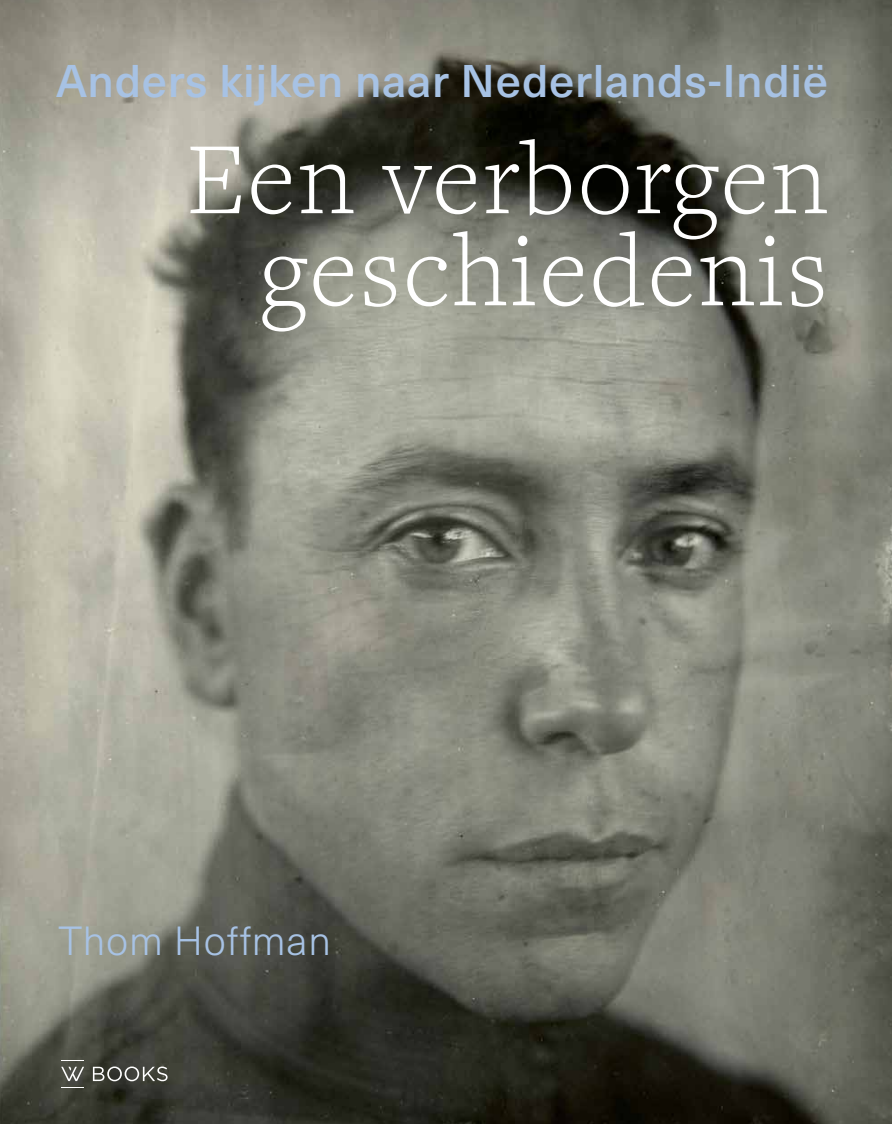
<style>
.page{position:relative;width:892px;height:1124px;background:#fff}
.page>*{position:absolute;margin:0;border:0;box-sizing:border-box;transform-origin:0 0}
.t1{font:300 106.38px/92px "Freight Text Pro";letter-spacing:.02em;color:#fff;text-align:right}
.t2{font:500 45px "Neue Haas Unica Pro";letter-spacing:.015em;color:#a7c2e4}
.t3{font:300 40px "Neue Haas Unica Pro";letter-spacing:.02em;color:#a7c2e4}
</style>
<div class="page">
<img style="left:0;top:0;width:891px;height:1123px">
<svg style="left:93px;top:1066px;width:74px;height:15px"></svg>
<svg style="left:61px;top:1060px;width:23px;height:20px"></svg>
<svg style="left:61px;top:1086px;width:23px;height:1px"></svg>
<p class="t2" style="left:56px;top:54px;width:773px">Anders kijken naar Nederlands-Indië</p>
<h1 class="t1" style="left:186px;top:129px;width:643px">Een verborgen geschiedenis</h1>
<p class="t3" style="left:58px;top:917px;width:274px">Thom Hoffman</p>
</div>
